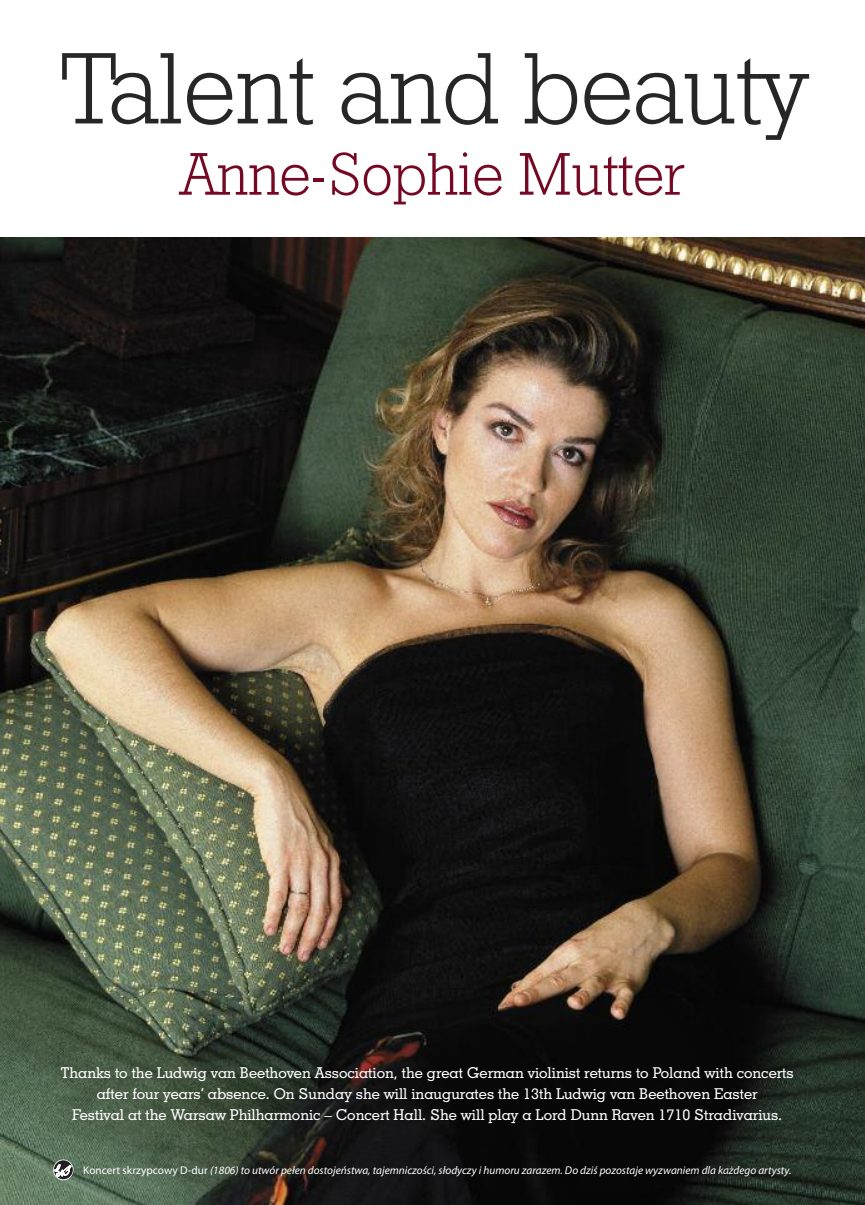
<style>
.page{position:relative;width:865px;height:1205px;background:#fff}
.page>*{position:absolute;margin:0;border:0;box-sizing:border-box;transform-origin:0 0}
.t1{font:101.25px "Geo Slab 712 Lt EU";color:#272627}
.t2{font:60px "Geo Slab 712 Lt EU";color:#750924}
.t3{font:15px/21.2px "Geo Slab 703 Md EU";color:#fff;text-align:center}
.t4{font:italic 11.25px "Myriad Pro";color:#fff}
.s1{font-style:normal}
</style>
<div class="page">
<img style="left:0;top:237px;width:865px;height:968px">
<svg style="left:53px;top:1159px;width:20px;height:21px"></svg>
<svg style="left:54px;top:1160px;width:19px;height:19px"></svg>
<svg style="left:54px;top:1160px;width:17px;height:19px"></svg>
<h1 class="t1" style="left:58px;top:26px;width:750px">Talent and beauty</h1>
<h2 class="t2" style="left:181px;top:137px;width:505px">Anne-Sophie Mutter</h2>
<p class="t3" style="left:61px;top:1061px;width:734px">Thanks to the Ludwig van Beethoven Association, the great German violinist returns to Poland with concerts after four years’ absence. On Sunday she will inaugurates the 13th Ludwig van Beethoven Easter<br>Festival at the Warsaw Philharmonic – Concert Hall. She will play a Lord Dunn Raven 1710 Stradivarius.</p>
<p class="t4" style="left:83px;top:1166px;width:709px"><span class="s1">Koncert skrzypcowy D-dur</span> (1806) to utwór pełen dostojeństwa, tajemniczości, słodyczy i humoru zarazem. Do dziś pozostaje wyzwaniem dla każdego artysty.</p>
</div>
